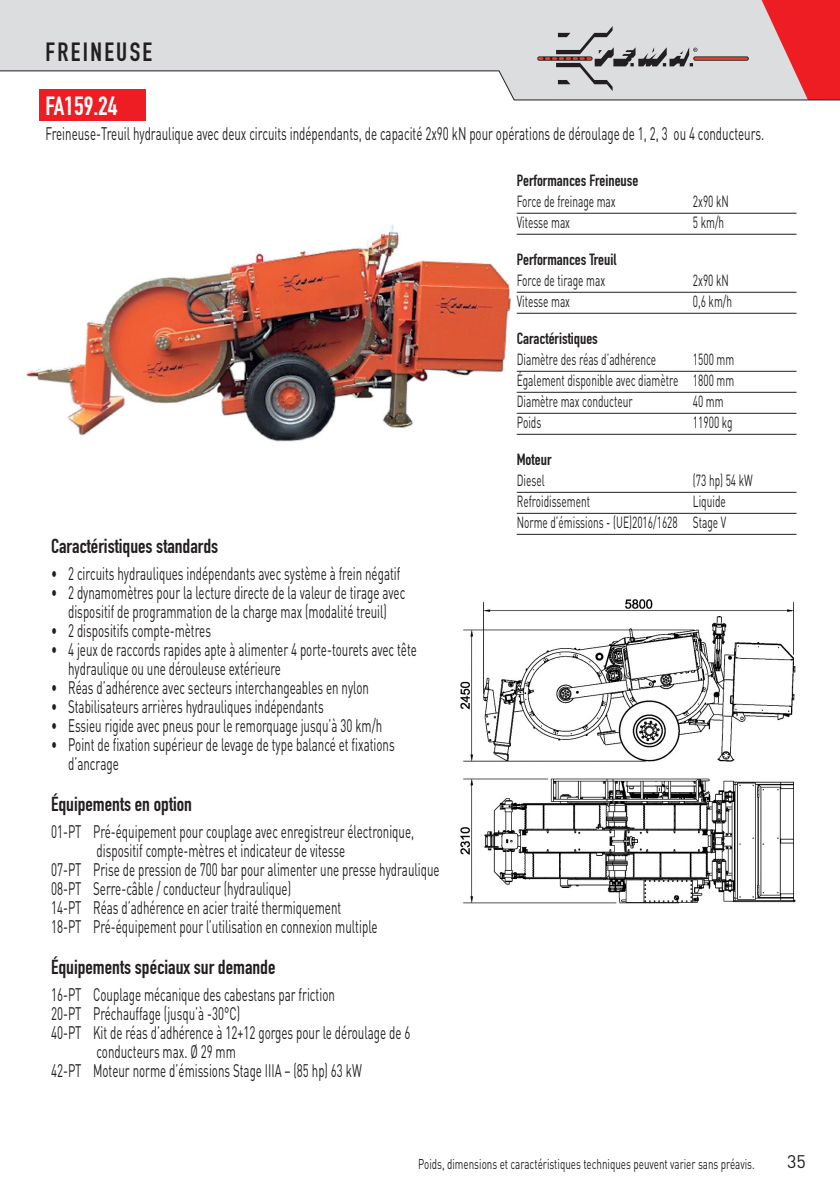
<style>
.page{position:relative;width:840px;height:1191px;background:#fff}
.page>*{position:absolute;margin:0;border:0;box-sizing:border-box;transform-origin:0 0}
.t1{font:26px "DIN Engschrift Std";letter-spacing:.09em;color:#231f20}
.t2{font:26px "DIN Engschrift Std";color:#fff}
.t3{font:20px "DIN Engschrift Std";color:#231f20}
.t4{font:18px/19px "DIN";color:#231f20;scale:.64 1}
.t5{font:18px "DIN";color:#231f20}
.t6{font:16px/21px "DIN";color:#231f20;text-align:justify;scale:.63 1}
.t7{font:16px "DIN Engschrift Std";color:#231f20}
.t8{font:14px "DIN";color:#231f20;scale:.7 1}
</style>
<div class="page">
<svg style="left:0;top:0;width:537px;height:100px"></svg>
<img style="left:26px;top:212px;width:512px;height:322px">
<div style="left:40px;top:89px;width:106px;height:31px;background:#ee1d23"></div>
<hr style="left:516px;top:213px;width:280px;height:1px;background:#231f20">
<hr style="left:516px;top:234px;width:280px;height:1px;background:#231f20">
<hr style="left:516px;top:292px;width:280px;height:1px;background:#231f20">
<hr style="left:516px;top:313px;width:280px;height:1px;background:#231f20">
<hr style="left:516px;top:371px;width:280px;height:1px;background:#231f20">
<hr style="left:516px;top:392px;width:280px;height:1px;background:#231f20">
<hr style="left:516px;top:413px;width:280px;height:1px;background:#231f20">
<hr style="left:516px;top:434px;width:280px;height:1px;background:#231f20">
<hr style="left:516px;top:492px;width:280px;height:1px;background:#231f20">
<hr style="left:516px;top:513px;width:280px;height:1px;background:#231f20">
<hr style="left:516px;top:534px;width:280px;height:1px;background:#231f20">
<img style="left:460px;top:599px;width:336px;height:305px">
<svg style="left:537px;top:0;width:303px;height:100px;background:#d4adb0"></svg>
<h1 class="t1" style="left:45px;top:37px;width:108px">FREINEUSE</h1>
<h1 class="t2" style="left:45px;top:91px;width:74px">FA159.24</h1>
<p class="t4" style="left:45px;top:123px;width:1124px">Freineuse-Treuil hydraulique avec deux circuits indépendants, de capacité 2x90 kN pour opérations de déroulage de 1, 2, 3 ou 4 conducteurs.</p>
<p class="t7" style="left:516px;top:171px;width:123px">Performances Freineuse</p>
<p class="t6" style="left:516px;top:191px;width:159px">Force de freinage max</p>
<p class="t6" style="left:692px;top:191px;width:58px">2x90 kN</p>
<p class="t6" style="left:516px;top:212px;width:86px">Vitesse max</p>
<p class="t6" style="left:692px;top:212px;width:51px">5 km/h</p>
<p class="t7" style="left:516px;top:250px;width:101px">Performances Treuil</p>
<p class="t6" style="left:516px;top:270px;width:142px">Force de tirage max</p>
<p class="t6" style="left:692px;top:270px;width:58px">2x90 kN</p>
<p class="t6" style="left:516px;top:291px;width:86px">Vitesse max</p>
<p class="t6" style="left:692px;top:291px;width:64px">0,6 km/h</p>
<p class="t7" style="left:516px;top:329px;width:83px">Caractéristiques</p>
<p class="t6" style="left:516px;top:349px;width:223px">Diamètre des réas d’adhérence</p>
<p class="t6" style="left:516px;top:349px;width:346px;text-indent:176px">1500 mm Également disponible avec diamètre 1800 mm Diamètre max conducteur</p>
<p class="t6" style="left:692px;top:391px;width:50px">40 mm</p>
<p class="t3" style="left:51px;top:534px;width:168px">Caractéristiques standards</p>
<p class="t4" style="left:51px;top:563px;width:547px">• 2 circuits hydrauliques indépendants avec système à frein négatif</p>
<p class="t4" style="left:51px;top:583px;width:554px;text-align:center">• 2 dynamomètres pour la lecture directe de la valeur de tirage avec dispositif de programmation de la charge max (modalité treuil)</p>
<p class="t4" style="left:51px;top:621px;width:251px">• 2 dispositifs compte-mètres</p>
<p class="t4" style="left:68px;top:640px;width:546px;text-indent:-17px">• 4 jeux de raccords rapides apte à alimenter 4 porte-tourets avec tête hydraulique ou une dérouleuse extérieure</p>
<p class="t4" style="left:51px;top:678px;width:498px">• Réas d’adhérence avec secteurs interchangeables en nylon</p>
<p class="t4" style="left:51px;top:697px;width:427px">• Stabilisateurs arrières hydrauliques indépendants</p>
<p class="t4" style="left:51px;top:716px;width:519px">• Essieu rigide avec pneus pour le remorquage jusqu’à 30 km/h</p>
<p class="t4" style="left:68px;top:735px;width:511px;text-indent:-17px">• Point de fixation supérieur de levage de type balancé et fixations d’ancrage</p>
<p class="t3" style="left:51px;top:792px;width:142px">Équipements en option</p>
<p class="t4" style="left:51px;top:821px;width:568px">01-PT Pré-équipement pour couplage avec enregistreur électronique,</p>
<p class="t4" style="left:96px;top:841px;width:390px">dispositif compte-mètres et indicateur de vitesse</p>
<p class="t4" style="left:51px;top:860px;width:608px">07-PT Prise de pression de 700 bar pour alimenter une presse hydraulique</p>
<p class="t4" style="left:51px;top:879px;width:376px">08-PT Serre-câble / conducteur (hydraulique)</p>
<p class="t4" style="left:51px;top:898px;width:454px">14-PT Réas d’adhérence en acier traité thermiquement</p>
<p class="t4" style="left:51px;top:917px;width:511px">18-PT Pré-équipement pour l’utilisation en connexion multiple</p>
<p class="t3" style="left:51px;top:955px;width:226px">Équipements spéciaux sur demande</p>
<p class="t4" style="left:51px;top:984px;width:445px">16-PT Couplage mécanique des cabestans par friction</p>
<p class="t4" style="left:51px;top:1004px;width:297px">20-PT Préchauffage (jusqu’à -30°C)</p>
<p class="t4" style="left:51px;top:1023px;width:562px">40-PT Kit de réas d’adhérence à 12+12 gorges pour le déroulage de 6</p>
<p class="t4" style="left:96px;top:1042px;width:219px">conducteurs max. Ø 29 mm</p>
<p class="t4" style="left:51px;top:1061px;width:487px">42-PT Moteur norme d’émissions Stage IIIA – (85 hp) 63 kW</p>
<p class="t6" style="left:516px;top:412px;width:41px">Poids</p>
<p class="t6" style="left:692px;top:412px;width:64px">11900 kg</p>
<p class="t7" style="left:516px;top:450px;width:36px">Moteur</p>
<p class="t6" style="left:516px;top:470px;width:46px">Diesel</p>
<p class="t6" style="left:692px;top:470px;width:96px">(73 hp) 54 kW</p>
<p class="t6" style="left:516px;top:491px;width:118px">Refroidissement</p>
<p class="t6" style="left:516px;top:491px;width:334px;text-align:right">Liquide<br>Norme d’émissions - (UE)2016/1628 Stage V</p>
<p class="t8" style="left:418px;top:1155px;width:482px">Poids, dimensions et caractéristiques techniques peuvent varier sans préavis.</p>
<p class="t5" style="left:786px;top:1150px;width:20px">35</p>
</div>
